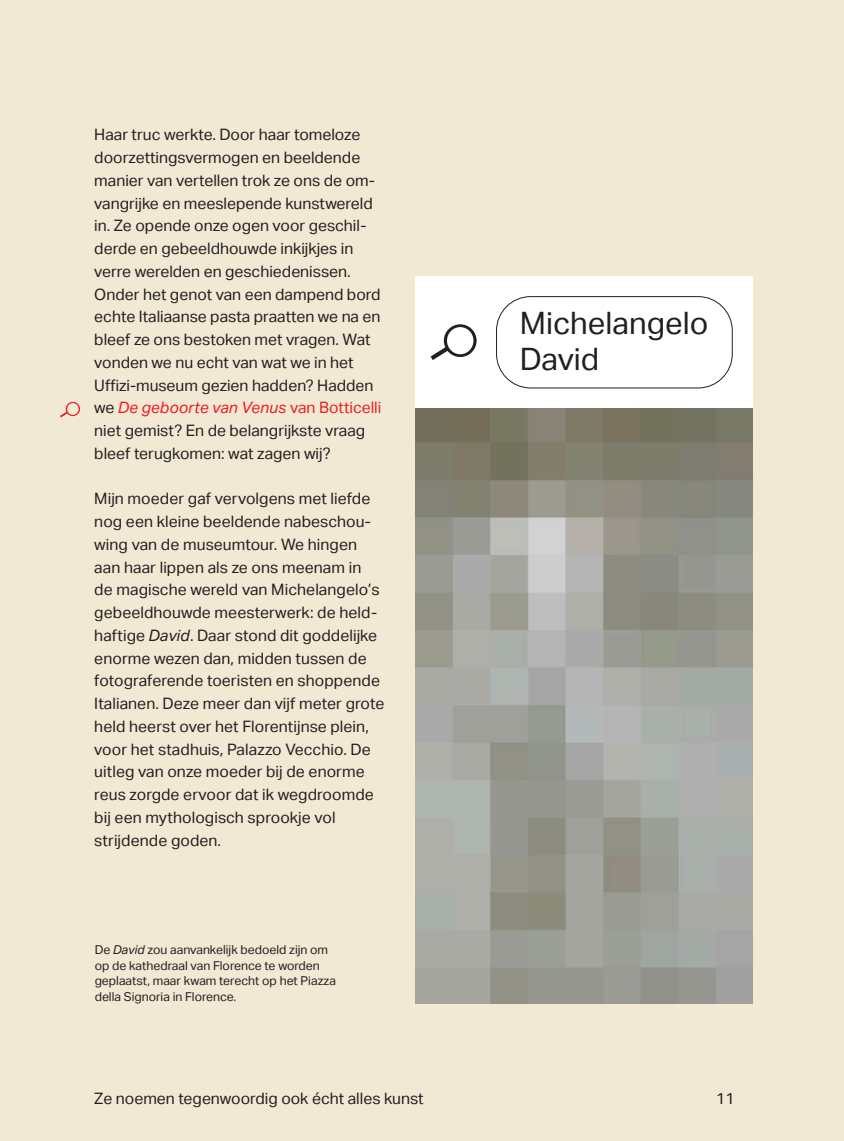
<style>
.page{position:relative;width:844px;height:1141px;background:#fff}
.page>*{position:absolute;margin:0;border:0;box-sizing:border-box;transform-origin:0 0}
.google_prompt{font:30.97px/36.1px "Aktiv Grotesk";color:#231f20}
.labeur{font:15.75px/22.8px "Aktiv Grotesk";color:#231f20}
.t1{font:12.25px/15.8px "Aktiv Grotesk";color:#231f20}
.s1{font-style:italic;color:#ee1d23}
.s2{color:#ee1d23}
.s3{font-style:italic}
</style>
<div class="page">
<div style="left:0;top:0;width:843px;height:1141px;background:#f1e9d3"></div>
<img style="left:415px;top:408px;width:337px;height:596px">
<div style="left:415px;top:276px;width:337px;height:132px;background:#fff"></div>
<div style="left:496px;top:296px;width:236px;height:92px;border:1px solid #231f20;border-radius:34px"></div>
<svg style="left:430px;top:324px;width:46px;height:36px"></svg>
<svg style="left:60px;top:402px;width:20px;height:15px"></svg>
<p class="labeur" style="left:94px;top:124px;width:288px">Haar truc werkte. Door haar tomeloze doorzettingsvermogen en beeldende manier van vertellen trok ze ons de om&shy;vangrijke en meeslepende kunstwereld in. Ze opende onze ogen voor geschil&shy;derde en gebeeldhouwde inkijkjes in verre werelden en geschiedenissen.<br>Onder het genot van een dampend bord echte Italiaanse pasta praatten we na en bleef ze ons bestoken met vragen. Wat vonden we nu echt van wat we in het Uffizi-museum gezien hadden? Hadden we <span class="s1">De geboorte van Venus</span> <span class="s2">van Botticelli </span>niet gemist? En de belangrijkste vraag bleef terugkomen: wat zagen wij?</p>
<p class="labeur" style="left:94px;top:488px;width:291px">Mijn moeder gaf vervolgens met liefde nog een kleine beeldende nabeschou&shy;wing van de museumtour. We hingen aan haar lippen als ze ons meenam in<br>de magische wereld van Michelangelo’s gebeeldhouwde meesterwerk: de held&shy;haftige <span class="s3">David</span>. Daar stond dit goddelijke enorme wezen dan, midden tussen de fotograferende toeristen en shoppende Italianen. Deze meer dan vijf meter grote held heerst over het Florentijnse plein, voor het stadhuis, Palazzo Vecchio. De uitleg van onze moeder bij de enorme reus zorgde ervoor dat ik wegdroomde bij een mythologisch sprookje vol strijdende goden.</p>
<p class="t1" style="left:95px;top:942px;width:243px">De <span class="s3">David</span> zou aanvankelijk bedoeld zijn om op de kathedraal van Florence te worden geplaatst, maar kwam terecht op het Piazza della Signoria in Florence.</p>
<p class="google_prompt" style="left:519px;top:305px;width:190px">Michelangelo<br>David</p>
<p class="labeur" style="left:94px;top:1087px;width:331px">Ze noemen tegenwoordig ook écht alles kunst</p>
<p class="labeur" style="left:716px;top:1087px;width:20px">11</p>
</div>
